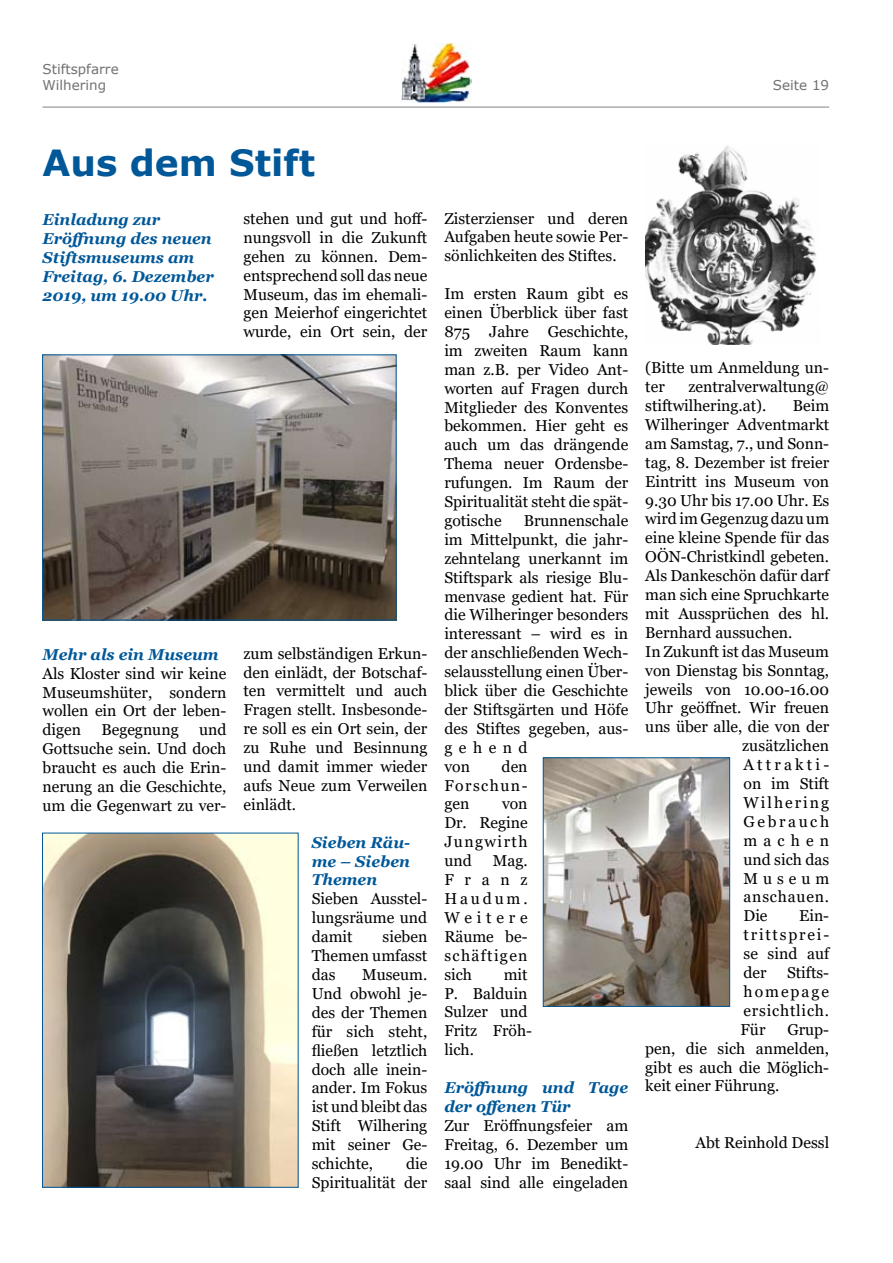
<style>
.page{position:relative;width:893px;height:1263px;background:#fff}
.page>*{position:absolute;margin:0;border:0;box-sizing:border-box;transform-origin:0 0}
.t1{font:700 36px "Verdana";color:#005899}
.t2{font:15.75px/18.9px "Georgia";color:#000;text-align:justify}
.t3{font:italic 700 15.75px/18.9px "Georgia";color:#005899}
.t4{font:15.75px "Georgia";letter-spacing:.05em;color:#000}
.t5{font:15.75px "Georgia";letter-spacing:.2em;color:#000}
.t6{font:15.75px "Georgia";letter-spacing:.125em;color:#000}
.t7{font:15.75px "Georgia";letter-spacing:.165em;color:#000}
.t8{font:13.5px/16.2px "Verdana";color:#707173}
</style>
<div class="page">
<hr style="left:43px;top:107px;width:786px;height:1px;background:#000">
<img style="left:402px;top:43px;width:69px;height:60px">
<img style="left:645px;top:145px;width:171px;height:199px">
<img style="left:44px;top:835px;width:252px;height:350px">
<img style="left:44px;top:356px;width:350px;height:262px">
<div style="left:42px;top:354px;width:354px;height:266px;border:1px solid #005899"></div>
<img style="left:545px;top:760px;width:183px;height:244px">
<div style="left:543px;top:758px;width:187px;height:248px;border:1px solid #005899"></div>
<p class="t8" style="left:43px;top:61px;width:78px">Stiftspfarre<br>Wilhering</p>
<p class="t8" style="left:773px;top:77px;width:58px">Seite 19</p>
<h1 class="t1" style="left:43px;top:138px;width:274px">Aus dem Stift</h1>
<p class="t3" style="left:43px;top:210px;width:173px">Einladung zur<br>Eröffnung des neuen<br>Stiftsmuseums am<br>Freitag, 6. Dezember<br>2019, um 19.00 Uhr.</p>
<p class="t2" style="left:243px;top:209px;width:185px">stehen und gut und hoff&shy;nungsvoll in die Zukunft gehen zu können. Dem&shy;entsprechend soll das neue Museum, das im ehemali&shy;gen Meierhof eingerichtet wurde, ein Ort sein, der</p>
<p class="t3" style="left:43px;top:645px;width:178px">Mehr als ein Museum</p>
<p class="t2" style="left:43px;top:664px;width:185px">Als Kloster sind wir keine Museumshüter, sondern wollen ein Ort der leben&shy;digen</p>
<p class="t2" style="left:43px;top:721px;width:185px;text-indent:156px">und Gottsuche sein. Und doch braucht es auch die Erin&shy;nerung an die Geschichte, um die Gegenwart zu ver-</p>
<p class="t2" style="left:101px;top:721px;width:79px">Begegnung</p>
<p class="t2" style="left:243px;top:644px;width:185px">zum selbständigen Erkun&shy;den einlädt, der Botschaf&shy;ten vermittelt und auch Fragen stellt. Insbesonde&shy;re soll es ein Ort sein, der zu Ruhe und Besinnung und damit immer wieder aufs Neue zum Verweilen einlädt.</p>
<p class="t3" style="left:312px;top:833px;width:100px;text-align:justify">Sieben Räu&shy;me – Sieben Themen</p>
<p class="t2" style="left:312px;top:890px;width:117px">Sieben Ausstel&shy;lungsräume und damit</p>
<p class="t2" style="left:312px;top:928px;width:117px;text-indent:71px">sieben Themen umfasst das</p>
<p class="t2" style="left:312px;top:965px;width:117px;text-indent:50px">Museum.<br>Und obwohl je&shy;des der Themen für sich steht, fließen letztlich doch alle inein&shy;ander. Im Fokus ist und bleibt das Stift Wilhering mit seiner Ge&shy;schichte,</p>
<p class="t2" style="left:312px;top:1154px;width:117px;text-align:right">die<br>Spiritualität der</p>
<p class="t2" style="left:444px;top:209px;width:185px">Zisterzienser und deren Aufgaben heute sowie Per&shy;sönlichkeiten des Stiftes.</p>
<p class="t2" style="left:444px;top:285px;width:185px">Im ersten Raum gibt es einen Überblick über fast 875 Jahre Geschichte, im zweiten Raum kann man z.B. per Video Ant&shy;worten auf Fragen durch Mitglieder des Konventes bekommen. Hier geht es auch um das drängende Thema neuer Ordensbe&shy;rufungen. Im Raum der Spiritualität steht die spät&shy;gotische</p>
<p class="t2" style="left:444px;top:511px;width:185px;text-align:left;text-indent:79px">Brunnenschale im Mittelpunkt, die jahr&shy;zehntelang unerkannt im<br>Stiftspark als riesige Blu&shy;menvase gedient hat. Für die Wilheringer besonders interessant – wird es in der anschließenden Wech&shy;selausstellung einen Über&shy;blick über die Geschichte der Stiftsgärten und Höfe des Stiftes gegeben, aus&shy;gehend<br>von</p>
<p class="t2" style="left:444px;top:757px;width:85px;text-indent:57px">den Forschun&shy;gen</p>
<p class="t2" style="left:444px;top:795px;width:85px;text-indent:58px">von Dr. Regine Jungwirth und</p>
<p class="t2" style="left:444px;top:852px;width:85px;text-indent:48px">Mag.<br>Franz Haudum.<br>Weitere Räume be&shy;schäftigen sich</p>
<p class="t2" style="left:444px;top:965px;width:89px;text-align:left;text-indent:59px">mit<br>P. Balduin<br>Sulzer und<br>Fritz Fröh&shy;lich.</p>
<p class="t3" style="left:444px;top:1078px;width:185px">Eröffnung und Tage der offenen Tür</p>
<p class="t2" style="left:444px;top:1116px;width:185px">Zur Eröffnungsfeier am Freitag, 6. Dezember um 19.00 Uhr im Benedikt&shy;saal sind alle eingeladen</p>
<p class="t2" style="left:645px;top:359px;width:185px">(Bitte um Anmeldung un&shy;ter</p>
<p class="t2" style="left:645px;top:377px;width:185px;text-indent:43px">zentralverwaltung@ stiftwilhering.at).</p>
<p class="t2" style="left:793px;top:396px;width:38px">Beim</p>
<p class="t2" style="left:645px;top:415px;width:185px">Wilheringer Adventmarkt</p>
<p class="t2" style="left:645px;top:434px;width:185px">am Samstag, 7., und Sonn-</p>
<p class="t2" style="left:645px;top:453px;width:185px">tag, 8. Dezember ist freier</p>
<p class="t2" style="left:645px;top:472px;width:185px">Eintritt ins Museum von</p>
<p class="t2" style="left:645px;top:491px;width:185px">9.30 Uhr bis 17.00 Uhr. Es</p>
<p class="t2" style="left:645px;top:510px;width:185px">wird im Gegenzug dazu um</p>
<p class="t2" style="left:645px;top:529px;width:185px">eine kleine Spende für das</p>
<p class="t2" style="left:645px;top:548px;width:185px">OÖN-Christkindl gebeten.</p>
<p class="t2" style="left:645px;top:566px;width:185px">Als Dankeschön dafür darf</p>
<p class="t2" style="left:645px;top:585px;width:185px">man sich eine Spruchkarte</p>
<p class="t2" style="left:645px;top:604px;width:185px">mit Aussprüchen des hl.</p>
<p class="t2" style="left:645px;top:623px;width:149px">Bernhard aussuchen.</p>
<p class="t2" style="left:645px;top:642px;width:185px">In Zukunft ist das Museum</p>
<p class="t2" style="left:645px;top:661px;width:185px">von Dienstag bis Sonntag,</p>
<p class="t2" style="left:645px;top:680px;width:185px">jeweils von 10.00-16.00</p>
<p class="t2" style="left:645px;top:699px;width:185px">Uhr geöffnet. Wir freuen</p>
<p class="t2" style="left:645px;top:718px;width:185px">uns über alle, die von der</p>
<p class="t2" style="left:742px;top:737px;width:89px">zusätzlichen</p>
<p class="t5" style="left:743px;top:755px;width:87px">Attrakti-</p>
<p class="t2" style="left:743px;top:774px;width:87px">on im Stift</p>
<p class="t6" style="left:743px;top:793px;width:87px">Wilhering</p>
<p class="t7" style="left:743px;top:812px;width:87px">Gebrauch</p>
<p class="t2" style="left:743px;top:831px;width:87px">machen</p>
<p class="t2" style="left:743px;top:850px;width:87px">und sich das</p>
<p class="t2" style="left:743px;top:869px;width:87px">Museum</p>
<p class="t4" style="left:743px;top:887px;width:87px">anschauen.</p>
<p class="t2" style="left:743px;top:907px;width:26px">Die</p>
<p class="t2" style="left:743px;top:907px;width:87px;text-indent:56px">Ein&shy;trittsprei&shy;se sind auf der</p>
<p class="t2" style="left:740px;top:963px;width:90px;text-indent:46px">Stifts&shy;homepage ersichtlich.<br>Für</p>
<p class="t2" style="left:645px;top:1020px;width:185px;text-indent:142px">Grup&shy;pen, die sich anmelden, gibt es auch die Möglich&shy;keit einer Führung.</p>
<p class="t2" style="left:695px;top:1133px;width:135px">Abt Reinhold Dessl</p>
</div>
